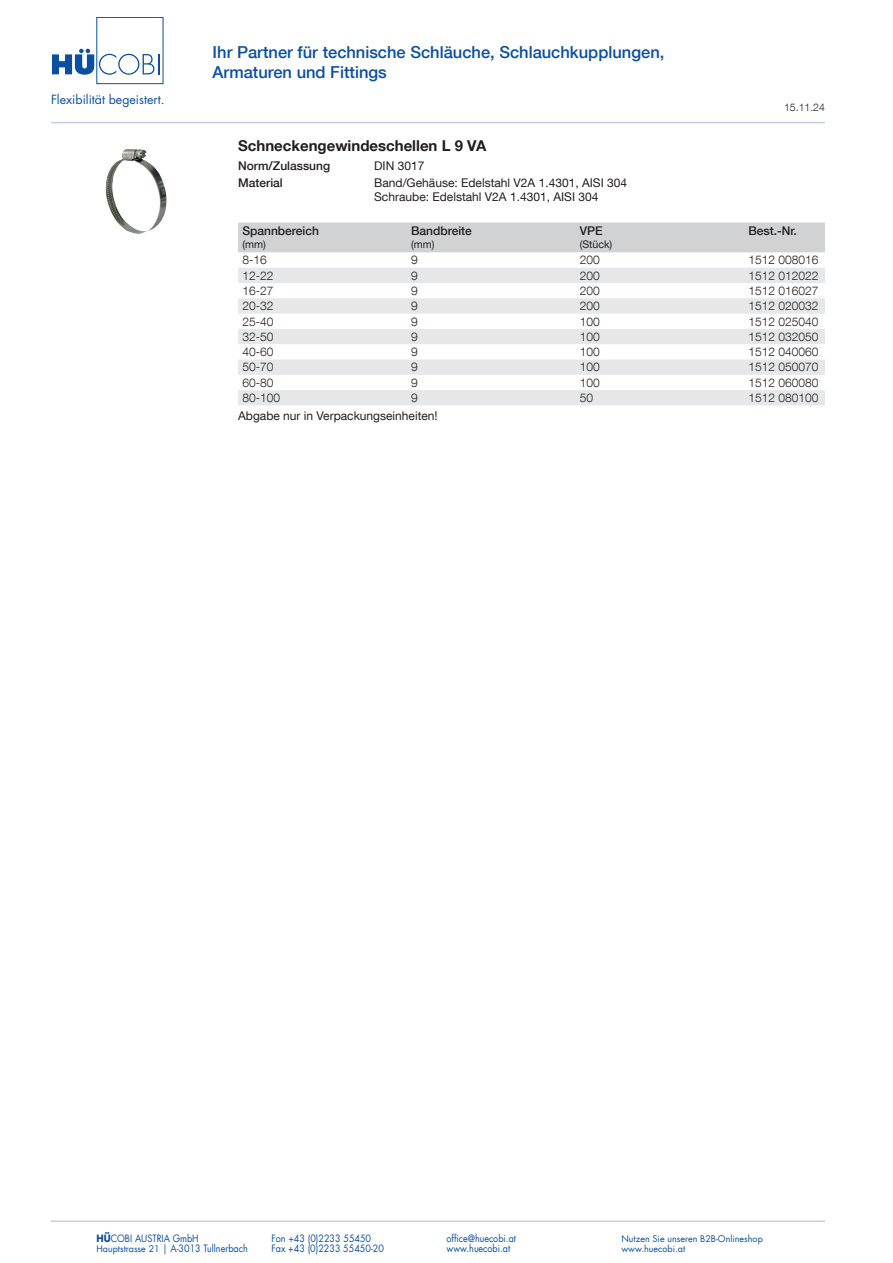
<style>
.page{position:relative;width:893px;height:1263px;background:#fff}
.page>*{position:absolute;margin:0;border:0;box-sizing:border-box;transform-origin:0 0}
.t1{font:500 16.5px/19.8px "Helvetica Neue LT Com";color:#0a4fa2}
.t2{font:700 15px "Helvetica Neue LT Com";color:#231f20}
.t3{font:12.3px "Futura LT";color:#0a4fa2}
.t4{font:300 12px "Helvetica Neue LT Com";color:#231f20}
.t5{font:12px/14.4px "Helvetica Neue LT Com";color:#231f20}
.t6{font:500 12px "Helvetica Neue LT Com";color:#231f20}
.t7{font:10.5px "Helvetica Neue LT Com";color:#231f20}
.t8{font:300 10.5px "Helvetica Neue LT Com";color:#231f20}
.t9{font:9.9px "Futura LT";color:#0a4fa2;scale:.91 1}
.t10{font:9px "Futura LT";color:#0a4fa2}
.s1{font-weight:700}
.s2{font-size:9px}
</style>
<div class="page">
<hr style="left:51px;top:122px;width:774px;height:1px;background:#c7cbe6">
<hr style="left:51px;top:1220px;width:774px;height:2px;background:#c7cbe6">
<div style="left:96px;top:17px;width:67px;height:67px;border:1px solid #0a4fa2"></div>
<svg style="left:52px;top:49px;width:108px;height:26px"></svg>
<div style="left:238px;top:223px;width:587px;height:29px;background:#d1d2d4"></div>
<svg style="left:238px;top:268px;width:587px;height:137px;fill:#e6e7e9"></svg>
<img style="left:105px;top:149px;width:62px;height:85px">
<p class="t3" style="left:51px;top:91px;width:115px">Flexibilität begeistert.</p>
<h1 class="t1" style="left:213px;top:42px;width:453px">Ihr Partner für technische Schläuche, Schlauchkupplungen,<br>Armaturen und Fittings</h1>
<p class="t2" style="left:238px;top:136px;width:250px">Schneckengewindeschellen L 9 VA</p>
<p class="t6" style="left:238px;top:158px;width:94px">Norm/Zulassung</p>
<p class="t5" style="left:374px;top:158px;width:52px">DIN 3017</p>
<p class="t6" style="left:238px;top:175px;width:46px">Material</p>
<p class="t5" style="left:374px;top:175px;width:254px">Band/Gehäuse: Edelstahl V2A 1.4301, AISI 304<br>Schraube: Edelstahl V2A 1.4301, AISI 304</p>
<p class="t6" style="left:242px;top:224px;width:78px">Spannbereich</p>
<p class="t7" style="left:242px;top:238px;width:25px">(mm)</p>
<p class="t6" style="left:411px;top:224px;width:62px">Bandbreite</p>
<p class="t7" style="left:411px;top:238px;width:25px">(mm)</p>
<p class="t6" style="left:580px;top:224px;width:24px">VPE</p>
<p class="t7" style="left:580px;top:238px;width:34px">(Stück)</p>
<p class="t8" style="left:784px;top:101px;width:42px">15.11.24</p>
<p class="t6" style="left:748px;top:223px;width:50px">Best.-Nr.</p>
<p class="t4" style="left:242px;top:253px;width:26px">8-16</p>
<p class="t4" style="left:411px;top:253px;width:8px">9</p>
<p class="t4" style="left:580px;top:253px;width:22px">200</p>
<p class="t4" style="left:748px;top:253px;width:72px">1512 008016</p>
<p class="t4" style="left:242px;top:268px;width:33px">12-22</p>
<p class="t4" style="left:411px;top:268px;width:8px">9</p>
<p class="t4" style="left:580px;top:268px;width:22px">200</p>
<p class="t4" style="left:748px;top:268px;width:72px">1512 012022</p>
<p class="t4" style="left:242px;top:283px;width:33px">16-27</p>
<p class="t4" style="left:411px;top:283px;width:8px">9</p>
<p class="t4" style="left:580px;top:283px;width:22px">200</p>
<p class="t4" style="left:748px;top:283px;width:72px">1512 016027</p>
<p class="t4" style="left:242px;top:299px;width:33px">20-32</p>
<p class="t4" style="left:411px;top:299px;width:8px">9</p>
<p class="t4" style="left:580px;top:299px;width:22px">200</p>
<p class="t4" style="left:748px;top:299px;width:72px">1512 020032</p>
<p class="t4" style="left:242px;top:314px;width:33px">25-40</p>
<p class="t4" style="left:411px;top:314px;width:8px">9</p>
<p class="t4" style="left:580px;top:314px;width:22px">100</p>
<p class="t4" style="left:748px;top:314px;width:72px">1512 025040</p>
<p class="t4" style="left:242px;top:329px;width:33px">32-50</p>
<p class="t4" style="left:411px;top:329px;width:8px">9</p>
<p class="t4" style="left:580px;top:329px;width:22px">100</p>
<p class="t4" style="left:748px;top:329px;width:72px">1512 032050</p>
<p class="t4" style="left:242px;top:345px;width:33px">40-60</p>
<p class="t4" style="left:411px;top:345px;width:8px">9</p>
<p class="t4" style="left:580px;top:345px;width:22px">100</p>
<p class="t4" style="left:748px;top:345px;width:72px">1512 040060</p>
<p class="t4" style="left:242px;top:360px;width:33px">50-70</p>
<p class="t4" style="left:411px;top:360px;width:8px">9</p>
<p class="t4" style="left:580px;top:360px;width:22px">100</p>
<p class="t4" style="left:748px;top:360px;width:72px">1512 050070</p>
<p class="t4" style="left:242px;top:375px;width:33px">60-80</p>
<p class="t4" style="left:411px;top:375px;width:8px">9</p>
<p class="t4" style="left:580px;top:375px;width:22px">100</p>
<p class="t4" style="left:748px;top:375px;width:72px">1512 060080</p>
<p class="t4" style="left:242px;top:390px;width:39px">80-100</p>
<p class="t4" style="left:411px;top:390px;width:8px">9</p>
<p class="t4" style="left:580px;top:390px;width:15px">50</p>
<p class="t4" style="left:748px;top:390px;width:72px">1512 080100</p>
<p class="t5" style="left:238px;top:408px;width:201px">Abgabe nur in Verpackungseinheiten!</p>
<p class="t9" style="left:97px;top:1232px;width:114px"><span class="s1">HÜ</span>COBI AUSTRIA GmbH</p>
<p class="t9" style="left:271px;top:1232px;width:111px">Fon +43 (0)2233 55450</p>
<p class="t9" style="left:446px;top:1232px;width:78px">office@huecobi.at</p>
<p class="t10" style="left:621px;top:1233px;width:143px">Nutzen Sie unseren B2B-Onlineshop</p>
<p class="t9" style="left:97px;top:1242px;width:168px"><span class="s2">Hauptstrasse 21</span> | A-3013 Tullnerbach</p>
<p class="t9" style="left:271px;top:1242px;width:125px">Fax +43 (0)2233 55450-20</p>
<p class="t9" style="left:446px;top:1242px;width:72px">www.huecobi.at</p>
<p class="t10" style="left:621px;top:1243px;width:65px">www.huecobi.at</p>
</div>
